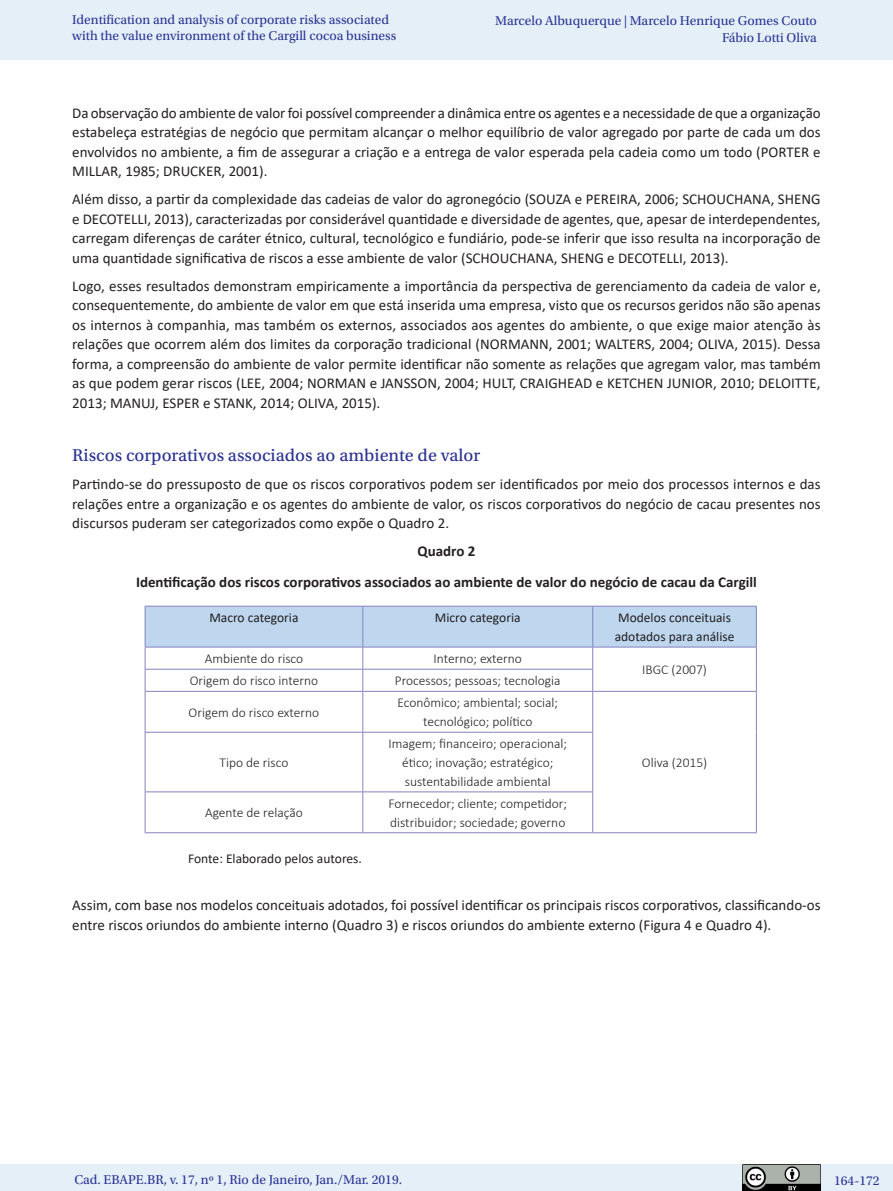
<style>
.page{position:relative;width:893px;height:1191px;background:#fff}
.page>*{position:absolute;margin:0;border:0;box-sizing:border-box;transform-origin:0 0}
._07_2_sub2{font:18px "Utopia Std Capt";color:#2b3393}
._06_0_texto{font:15px/19.5px "Calibri";color:#231f20;text-align:justify}
._08_2_tabela_titulo{font:700 15px "Calibri";color:#231f20}
._08_2_tabela_texto_1{font:300 13.5px/18.8px "Calibri";color:#231f20;text-align:center}
.t1{font:13.5px/16.5px "Utopia Std";color:#2b3393}
._08_2_tabela_gargant{font:13.5px/18.8px "Calibri";color:#231f20}
._08_2_tabela_fonte{font:13.5px "Calibri";color:#231f20}
</style>
<div class="page">
<div style="left:0;top:0;width:893px;height:60px;background:#e4eff8"></div>
<div style="left:0;top:1164px;width:893px;height:27px;background:#e4eff8"></div>
<img style="left:743px;top:1164px;width:78px;height:27px">
<svg style="left:145px;top:606px;width:612px;height:85px"></svg>
<hr style="left:145px;top:691px;width:218px;height:1px;background:#8682be">
<hr style="left:145px;top:691px;width:1px;height:41px;background:#8682be">
<hr style="left:363px;top:691px;width:230px;height:1px;background:#8682be">
<hr style="left:362px;top:691px;width:1px;height:41px;background:#8682be">
<hr style="left:593px;top:691px;width:164px;height:1px;background:#8682be">
<hr style="left:592px;top:691px;width:1px;height:41px;background:#8682be">
<hr style="left:756px;top:691px;width:1px;height:41px;background:#8682be">
<hr style="left:145px;top:732px;width:218px;height:1px;background:#8682be">
<hr style="left:145px;top:732px;width:1px;height:59px;background:#8682be">
<hr style="left:363px;top:732px;width:230px;height:1px;background:#8682be">
<hr style="left:362px;top:732px;width:1px;height:59px;background:#8682be">
<hr style="left:592px;top:732px;width:1px;height:59px;background:#8682be">
<hr style="left:756px;top:732px;width:1px;height:60px;background:#8682be">
<hr style="left:145px;top:791px;width:218px;height:1px;background:#8682be">
<hr style="left:145px;top:792px;width:1px;height:40px;background:#8682be">
<hr style="left:363px;top:791px;width:230px;height:1px;background:#8682be">
<hr style="left:362px;top:792px;width:1px;height:40px;background:#8682be">
<hr style="left:592px;top:792px;width:1px;height:40px;background:#8682be">
<hr style="left:756px;top:792px;width:1px;height:40px;background:#8682be">
<hr style="left:145px;top:832px;width:218px;height:1px;background:#8682be">
<hr style="left:363px;top:832px;width:230px;height:1px;background:#8682be">
<hr style="left:593px;top:832px;width:164px;height:1px;background:#8682be">
<p class="t1" style="left:72px;top:11px;width:325px">Identification and analysis of corporate risks associated with the value environment of the Cargill cocoa business</p>
<p class="t1" style="left:495px;top:13px;width:323px;text-align:right">Marcelo Albuquerque | Marcelo Henrique Gomes Couto<br>Fábio Lotti Oliva</p>
<p class="_06_0_texto" style="left:72px;top:102px;width:750px">Da observação do ambiente de valor foi possível compreender a dinâmica entre os agentes e a necessidade de que a organização estabeleça estratégias de negócio que permitam alcançar o melhor equilíbrio de valor agregado por parte de cada um dos envolvidos no ambiente, a fim de assegurar a criação e a entrega de valor esperada pela cadeia como um todo (PORTER e MILLAR, 1985; DRUCKER, 2001).</p>
<p class="_06_0_texto" style="left:72px;top:189px;width:750px">Além disso, a partir da complexidade das cadeias de valor do agronegócio (SOUZA e PEREIRA, 2006; SCHOUCHANA, SHENG e DECOTELLI, 2013), caracterizadas por considerável quantidade e diversidade de agentes, que, apesar de interdependentes, carregam diferenças de caráter étnico, cultural, tecnológico e fundiário, pode-se inferir que isso resulta na incorporação de uma quantidade significativa de riscos a esse ambiente de valor (SCHOUCHANA, SHENG e DECOTELLI, 2013).</p>
<p class="_06_0_texto" style="left:72px;top:275px;width:750px">Logo, esses resultados demonstram empiricamente a importância da perspectiva de gerenciamento da cadeia de valor e, consequentemente, do ambiente de valor em que está inserida uma empresa, visto que os recursos geridos não são apenas os internos à companhia, mas também os externos, associados aos agentes do ambiente, o que exige maior atenção às relações que ocorrem além dos limites da corporação tradicional (NORMANN, 2001; WALTERS, 2004; OLIVA, 2015). Dessa forma, a compreensão do ambiente de valor permite identificar não somente as relações que agregam valor, mas também as que podem gerar riscos (LEE, 2004; NORMAN e JANSSON, 2004; HULT, CRAIGHEAD e KETCHEN JUNIOR, 2010; DELOITTE, 2013; MANUJ, ESPER e STANK, 2014; OLIVA, 2015).</p>
<p class="_07_2_sub2" style="left:72px;top:445px;width:410px">Riscos corporativos associados ao ambiente de valor</p>
<p class="_06_0_texto" style="left:72px;top:474px;width:750px">Partindo-se do pressuposto de que os riscos corporativos podem ser identificados por meio dos processos internos e das relações entre a organização e os agentes do ambiente de valor, os riscos corporativos do negócio de cacau presentes nos discursos puderam ser categorizados como expõe o Quadro 2.</p>
<p class="_08_2_tabela_titulo" style="left:417px;top:540px;width:60px">Quadro 2</p>
<p class="_08_2_tabela_titulo" style="left:136px;top:571px;width:622px">Identificação dos riscos corporativos associados ao ambiente de valor do negócio de cacau da Cargill</p>
<p class="_08_2_tabela_gargant" style="left:209px;top:608px;width:91px">Macro categoria</p>
<p class="_08_2_tabela_gargant" style="left:435px;top:608px;width:87px">Micro categoria</p>
<p class="_08_2_tabela_gargant" style="left:615px;top:608px;width:121px">Modelos conceituais adotados para análise</p>
<p class="_08_2_tabela_texto_1" style="left:205px;top:649px;width:100px">Ambiente do risco</p>
<p class="_08_2_tabela_texto_1" style="left:434px;top:649px;width:90px">Interno; externo</p>
<p class="_08_2_tabela_texto_1" style="left:642px;top:660px;width:66px">IBGC (2007)</p>
<p class="_08_2_tabela_texto_1" style="left:190px;top:671px;width:130px">Origem do risco interno</p>
<p class="_08_2_tabela_texto_1" style="left:395px;top:671px;width:167px">Processos; pessoas; tecnologia</p>
<p class="_08_2_tabela_texto_1" style="left:189px;top:703px;width:132px">Origem do risco externo</p>
<p class="_08_2_tabela_texto_1" style="left:397px;top:693px;width:162px">Econômico; ambiental; social; tecnológico; político</p>
<p class="_08_2_tabela_texto_1" style="left:220px;top:753px;width:70px">Tipo de risco</p>
<p class="_08_2_tabela_texto_1" style="left:642px;top:753px;width:67px">Oliva (2015)</p>
<p class="_08_2_tabela_texto_1" style="left:389px;top:734px;width:180px">Imagem; financeiro; operacional; ético; inovação; estratégico; sustentabilidade ambiental</p>
<p class="_08_2_tabela_texto_1" style="left:205px;top:803px;width:99px">Agente de relação</p>
<p class="_08_2_tabela_texto_1" style="left:389px;top:794px;width:180px;text-align:left">Fornecedor; cliente; competidor; distribuidor; sociedade; governo</p>
<p class="_08_2_tabela_fonte" style="left:188px;top:849px;width:175px">Fonte: Elaborado pelos autores.</p>
<p class="_06_0_texto" style="left:72px;top:895px;width:750px">Assim, com base nos modelos conceituais adotados, foi possível identificar os principais riscos corporativos, classificando-os entre riscos oriundos do ambiente interno (Quadro 3) e riscos oriundos do ambiente externo (Figura 4 e Quadro 4).</p>
<p class="t1" style="left:74px;top:1171px;width:329px">Cad. EBAPE.BR, v. 17, nº 1, Rio de Janeiro, Jan./Mar. 2019.</p>
<p class="t1" style="left:834px;top:1172px;width:47px">164-172</p>
</div>
